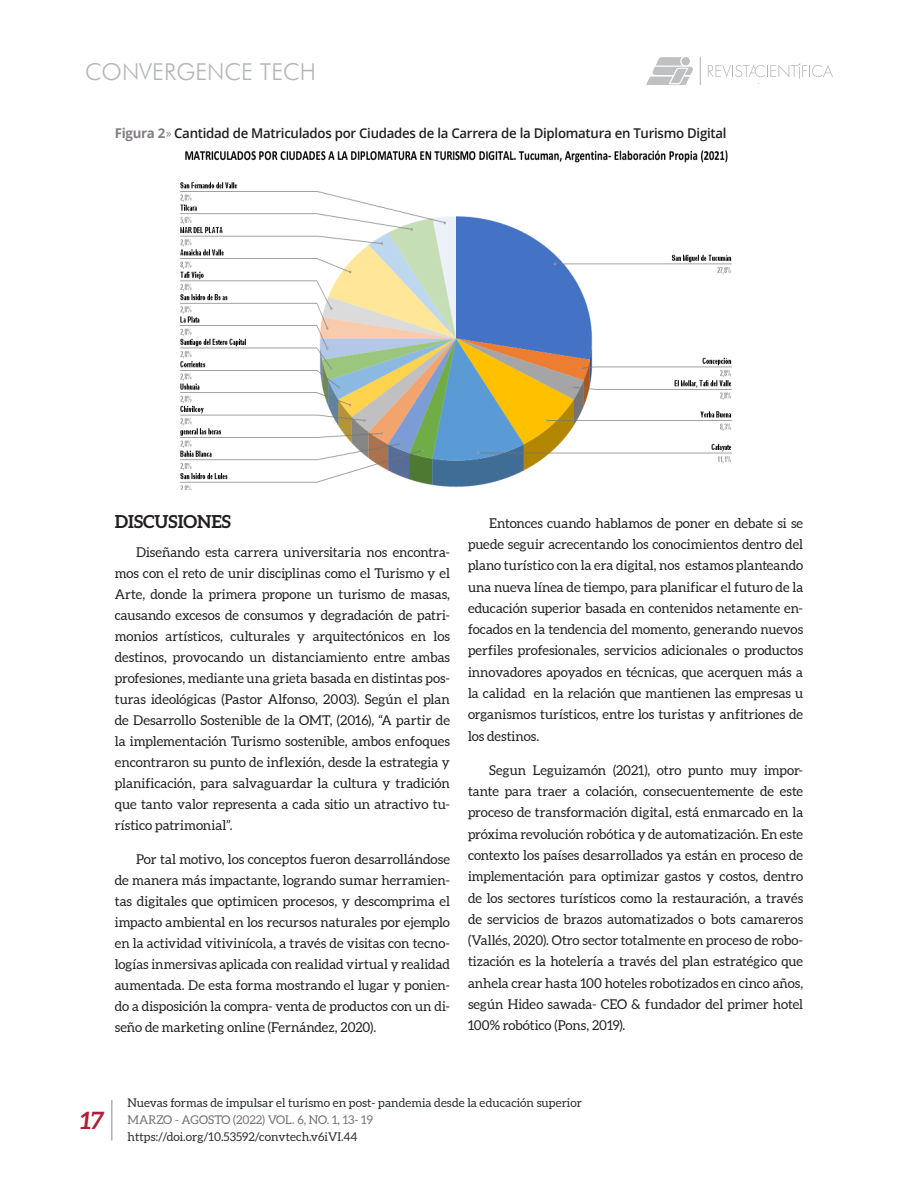
<style>
.page{position:relative;width:918px;height:1188px;background:#fff}
.page>*{position:absolute;margin:0;border:0;box-sizing:border-box;transform-origin:0 0}
.t1{font:italic 700 24px "Aleo";color:#ad2037}
.t2{font:300 23.25px "Futura BT";color:#b4b5b8}
.Título_2{font:700 18px "Aleo";color:#231f20}
.desarrollo{font:13.5px/21.3px "Aleo";color:#231f20;text-align:justify}
.gráfico_dos_columnas{font:600 13.5px "Open Sans";letter-spacing:-.02em;color:#231f20}
.t3{font:12px "Aleo";color:#2a2e30}
.t4{font:12px "Aleo";color:#737274}
.s1{font-weight:700;color:#847d85}
.s2{font-family:"Barlow";font-weight:400;color:#847d85}
</style>
<div class="page">
<svg style="left:708px;top:63px;width:125px;height:21px"></svg>
<svg style="left:646px;top:57px;width:47px;height:28px"></svg>
<div style="left:681px;top:57px;width:9px;height:8px;background:#bfc0c2;border-radius:50%"></div>
<svg style="left:700px;top:57px;width:1px;height:28px"></svg>
<hr style="left:111px;top:1100px;width:2px;height:41px;background:#b2b3b7">
<img style="left:180px;top:150px;width:552px;height:339px">
<h2 class="t2" style="left:85px;top:57px;width:233px">CONVERGENCE TECH</h2>
<p class="gráfico_dos_columnas" style="left:115px;top:124px;width:613px"><span class="s1">Figura 2</span><span class="s2">»</span> Cantidad de Matriculados por Ciudades de la Carrera de la Diplomatura en Turismo Digital</p>
<p class="Título_2" style="left:115px;top:510px;width:118px">DISCUSIONES</p>
<p class="desarrollo" style="left:115px;top:543px;width:337px;text-indent:21px">Diseñando esta carrera universitaria nos encontra&shy;mos con el reto de unir disciplinas como el Turismo y el Arte, donde la primera propone un turismo de masas, causando excesos de consumos y degradación de patri&shy;monios artísticos, culturales y arquitectónicos en los destinos, provocando un distanciamiento entre ambas profesiones, mediante una grieta basada en distintas pos&shy;turas ideológicas (Pastor Alfonso, 2003). Según el plan de Desarrollo Sostenible de la OMT, (2016), “A partir de la implementación Turismo sostenible, ambos enfoques encontraron su punto de inflexión, desde la estrategia y planificación, para salvaguardar la cultura y tradición que tanto valor representa a cada sitio un atractivo tu&shy;rístico patrimonial”.</p>
<p class="desarrollo" style="left:115px;top:850px;width:337px;text-indent:21px">Por tal motivo, los conceptos fueron desarrollándose de manera más impactante, logrando sumar herramien&shy;tas digitales que optimicen procesos, y descomprima el impacto ambiental en los recursos naturales por ejemplo en la actividad vitivinícola, a través de visitas con tecno&shy;logías inmersivas aplicada con realidad virtual y realidad aumentada. De esta forma mostrando el lugar y ponien&shy;do a disposición la compra- venta de productos con un di&shy;seño de marketing online (Fernández, 2020).</p>
<p class="desarrollo" style="left:468px;top:513px;width:337px;text-indent:21px">Entonces cuando hablamos de poner en debate si se puede seguir acrecentando los conocimientos dentro del plano turístico con la era digital, nos estamos planteando una nueva línea de tiempo, para planificar el futuro de la educación superior basada en contenidos netamente en&shy;focados en la tendencia del momento, generando nuevos perfiles profesionales, servicios adicionales o productos innovadores apoyados en técnicas, que acerquen más a la calidad en la relación que mantienen las empresas u organismos turísticos, entre los turistas y anfitriones de los destinos.</p>
<p class="desarrollo" style="left:468px;top:760px;width:337px;text-indent:21px">Segun Leguizamón (2021), otro punto muy impor&shy;tante para traer a colación, consecuentemente de este proceso de transformación digital, está enmarcado en la próxima revolución robótica y de automatización. En este contexto los países desarrollados ya están en proceso de implementación para optimizar gastos y costos, dentro de los sectores turísticos como la restauración, a través de servicios de brazos automatizados o bots camareros (Vallés, 2020). Otro sector totalmente en proceso de robo&shy;tización es la hotelería a través del plan estratégico que anhela crear hasta 100 hoteles robotizados en cinco años, según Hideo sawada- CEO &amp; fundador del primer hotel 100% robótico (Pons, 2019).</p>
<h1 class="t1" style="left:80px;top:1106px;width:26px">17</h1>
<p class="t3" style="left:128px;top:1096px;width:456px">Nuevas formas de impulsar el turismo en post- pandemia desde la educación superior</p>
<p class="t4" style="left:128px;top:1113px;width:247px">MARZO - AGOSTO (2022) VOL. 6, NO. 1, 13- 19</p>
<p class="t3" style="left:128px;top:1129px;width:231px">https://doi.org/10.53592/convtech.v6iVI.44</p>
</div>
